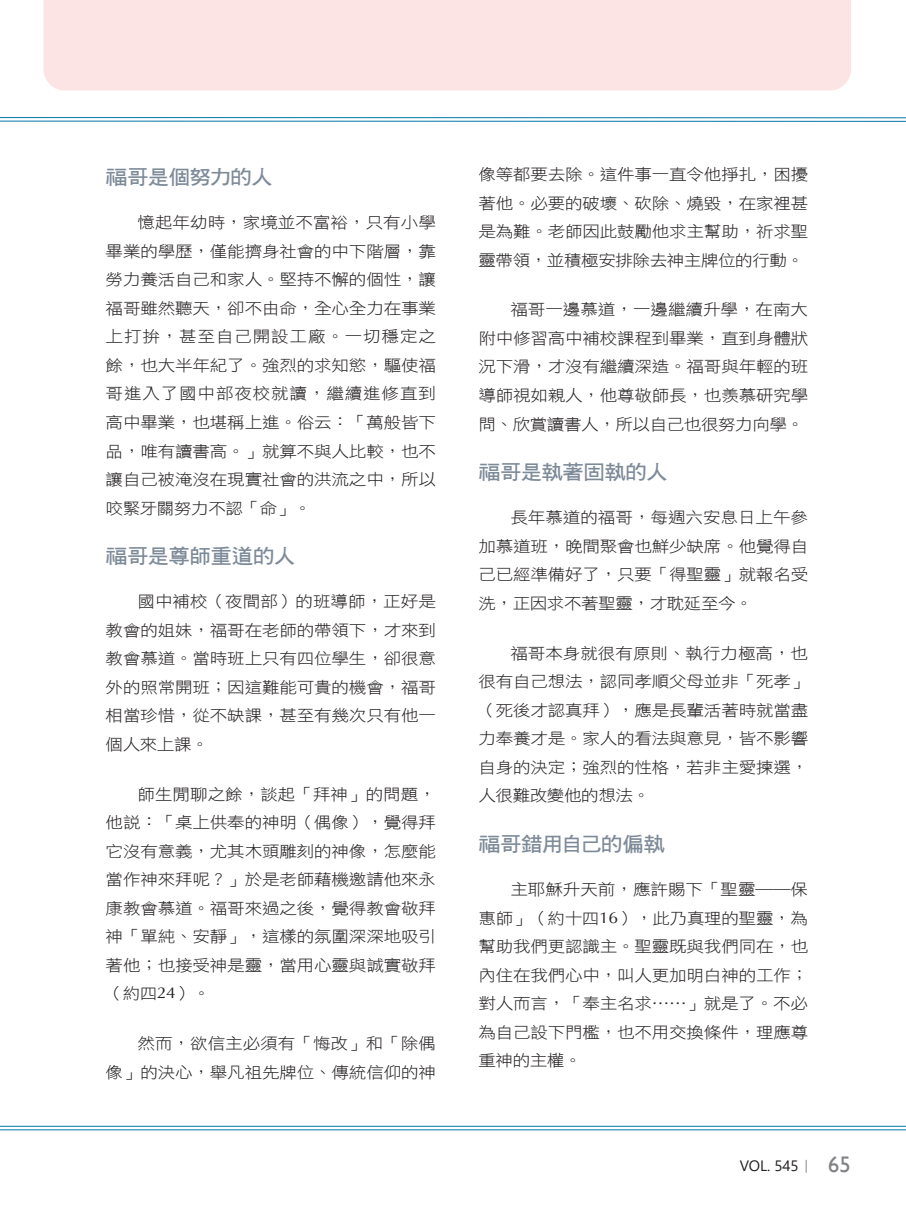
<style>
.page{position:relative;width:906px;height:1217px;background:#fff}
.page>*{position:absolute;margin:0;border:0;box-sizing:border-box;transform-origin:0 0}
.大標{font:20.25px "DF Hei W7 WIN BF";letter-spacing:-.04em;color:#7d8a98;scale:1.08 1}
.t1{font:15.75px/28.5px "DF Hei W3 WIN BF";letter-spacing:-.01em;color:#231f20;text-align:justify;scale:1.11 1}
.t2{font:15px "Segoe UI";color:#231f20}
.s1{font-family:"Optima"}
.s2{font-family:"Adobe Ming Std";font-weight:300}
.s3{font-family:"Gill Sans";font-size:22.5px;color:#808285}
</style>
<div class="page">
<div style="left:44px;top:0;width:807px;height:90px;background:#fce4e4"></div>
<p class="大標" style="left:106px;top:167px;width:156px">福哥是個努力的人</p>
<p class="t1" style="left:106px;top:208px;width:299px;text-indent:32px">憶起年幼時，家境並不富裕，只有小學畢業的學歷，僅能擠身社會的中下階層，靠勞力養活自己和家人。堅持不懈的個性，讓福哥雖然聽天，卻不由命，全心全力在事業上打拚，甚至自己開設工廠。一切穩定之餘，也大半年紀了。強烈的求知慾，驅使福哥進入了國中部夜校就讀，繼續進修直到高中畢業，也堪稱上進。俗云：「萬般皆下品，唯有讀書高。」就算不與人比較，也不讓自己被淹沒在現實社會的洪流之中，所以咬緊牙關努力不認「命」。</p>
<p class="大標" style="left:106px;top:545px;width:177px">福哥是尊師重道的人</p>
<p class="t1" style="left:106px;top:587px;width:299px;text-indent:32px">國中補校（夜間部）的班導師，正好是教會的姐妹，福哥在老師的帶領下，才來到教會慕道。當時班上只有四位學生，卻很意外的照常開班；因這難能可貴的機會，福哥相當珍惜，從不缺課，甚至有幾次只有他一個人來上課。</p>
<p class="t1" style="left:106px;top:779px;width:299px;text-indent:32px">師生閒聊之餘，談起「拜神」的問題，他說：「桌上供奉的神明（偶像），覺得拜它沒有意義，尤其木頭雕刻的神像，怎麼能當作神來拜呢？」於是老師藉機邀請他來永康教會慕道。福哥來過之後，覺得教會敬拜神「單純、安靜」，這樣的氛圍深深地吸引著他；也接受神是靈，當用心靈與誠實敬拜（約四<span class="s1">24</span>）。</p>
<p class="t1" style="left:106px;top:1028px;width:299px;text-align:right">然而，欲信主必須有「悔改」和「除偶<br>像」的決心，舉凡祖先牌位、傳統信仰的神</p>
<p class="t1" style="left:478px;top:160px;width:298px">像等都要去除。這件事一直令他掙扎，困擾著他。必要的破壞、砍除、燒毀，在家裡甚是為難。老師因此鼓勵他求主幫助，祈求聖靈帶領，並積極安排除去神主牌位的行動。</p>
<p class="t1" style="left:478px;top:295px;width:298px;text-indent:32px">福哥一邊慕道，一邊繼續升學，在南大附中修習高中補校課程到畢業，直到身體狀況下滑，才沒有繼續深造。福哥與年輕的班導師視如親人，他尊敬師長，也羨慕研究學問、欣賞讀書人，所以自己也很努力向學。</p>
<p class="大標" style="left:478px;top:461px;width:177px">福哥是執著固執的人</p>
<p class="t1" style="left:478px;top:503px;width:298px;text-indent:32px">長年慕道的福哥，每週六安息日上午參加慕道班，晚間聚會也鮮少缺席。他覺得自己已經準備好了，只要「得聖靈」就報名受洗，正因求不著聖靈，才耽延至今。</p>
<p class="t1" style="left:478px;top:638px;width:298px;text-indent:32px">福哥本身就很有原則、執行力極高，也很有自己想法，認同孝順父母並非「死孝」（死後才認真拜），應是長輩活著時就當盡力奉養才是。家人的看法與意見，皆不影響自身的決定；強烈的性格，若非主愛揀選，人很難改變他的想法。</p>
<p class="大標" style="left:478px;top:833px;width:174px">福哥錯用自己的偏執</p>
<p class="t1" style="left:478px;top:874px;width:298px;text-indent:32px">主耶穌升天前，應許賜下「聖靈――保惠師」（約十四<span class="s1">16</span>），此乃真理的聖靈，為幫助我們更認識主。聖靈既與我們同在，也內住在我們心中，叫人更加明白神的工作；對人而言，「奉主名求……」就是了。不必為自己設下門檻，也不用交換條件，理應尊重神的主權。</p>
<p class="t2" style="left:739px;top:1151px;width:112px">VOL. 545<span class="s2">｜</span> <span class="s3">65</span></p>
</div>
